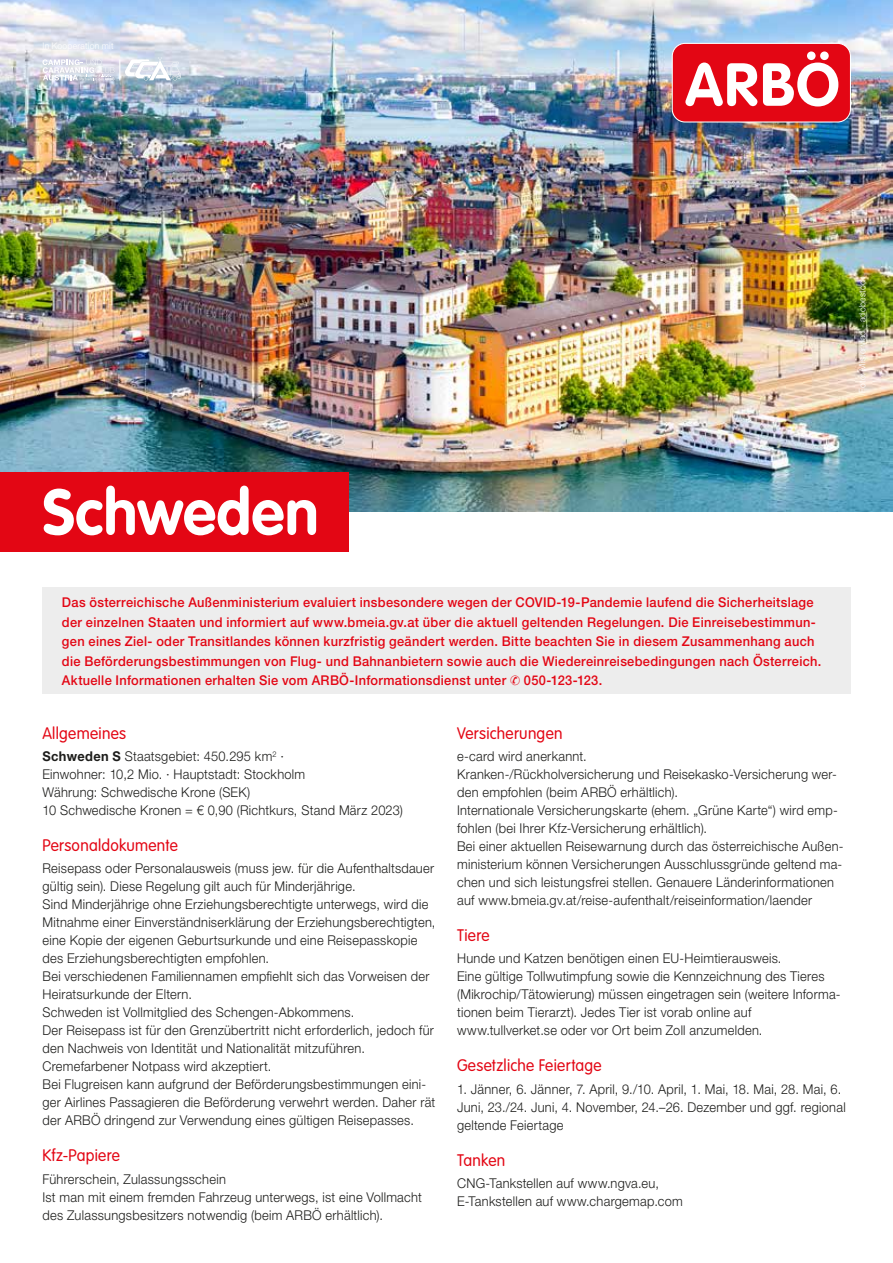
<style>
.page{position:relative;width:893px;height:1263px;background:#fff}
.page>*{position:absolute;margin:0;border:0;box-sizing:border-box;transform-origin:0 0}
.t1{font:700 63.6px "VAG Rounded LT Pro";letter-spacing:.01em;color:#fff;scale:.95 1}
.t2{font:300 16.5px "VAG Rounded LT Pro";letter-spacing:.02em;color:#e30614;scale:.95 1}
.t3{font:300 13.5px/18px "Helvetica Neue LT Pro";letter-spacing:.02em;color:#1d1d1b;scale:.95 1}
.t4{font:500 13.5px/19.5px "Helvetica Neue LT Pro";letter-spacing:.025em;color:#e30614;scale:.95 1}
.t5{font:300 9px "Helvetica Neue LT Pro";letter-spacing:.035em;color:#fff;scale:.95 1}
.s1{font-weight:700}
</style>
<div class="page">
<img style="left:0;top:0;width:893px;height:512px">
<div style="left:672px;top:43px;width:178px;height:79px;background:#e30614;border-radius:13px"></div>
<div style="left:672px;top:43px;width:179px;height:80px;border:1px solid #fff;border-radius:13px"></div>
<svg style="left:685px;top:51px;width:153px;height:55px"></svg>
<div style="left:0;top:472px;width:349px;height:79px;background:#e30614"></div>
<svg style="left:43px;top:59px;width:71px;height:21px"></svg>
<svg style="left:120px;top:57px;width:61px;height:24px"></svg>
<div style="left:43px;top:587px;width:808px;height:106px;background:#ededed"></div>
<p class="t5" style="left:857px;top:393px;width:124px;rotate:-90deg">Foto: Mistervlad - adobestock</p>
<h1 class="t1" style="left:43px;top:472px;width:292px">Schweden</h1>
<p class="t4" style="left:62px;top:592px;width:801px">Das österreichische Außenministerium evaluiert insbesondere wegen der COVID-19-Pandemie laufend die Sicherheitslage der einzelnen Staaten und informiert auf www.bmeia.gv.at über die aktuell geltenden Regelungen. Die Einreisebestimmun&shy;gen eines Ziel- oder Transitlandes können kurzfristig geändert werden. Bitte beachten Sie in diesem Zusammenhang auch die Beförderungsbestimmungen von Flug- und Bahnanbietern sowie auch die Wiedereinreisebedingungen nach Österreich.<br>Aktuelle Informationen erhalten Sie vom ARBÖ-Informationsdienst unter ✆ 050-123-123.</p>
<p class="t2" style="left:43px;top:723px;width:90px">Allgemeines</p>
<p class="t3" style="left:43px;top:747px;width:381px"><span class="s1">Schweden S</span> Staatsgebiet: 450.295 km<sup>2</sup> ·<br>Einwohner: 10,2 Mio. · Hauptstadt: Stockholm<br>Währung: Schwedische Krone (SEK)<br>10 Schwedische Kronen = € 0,90 (Richtkurs, Stand März 2023)</p>
<p class="t2" style="left:43px;top:836px;width:144px">Personaldokumente</p>
<p class="t3" style="left:43px;top:859px;width:415px">Reisepass oder Personalausweis (muss jew. für die Aufenthaltsdauer gültig sein). Diese Regelung gilt auch für Minderjährige.<br>Sind Minderjährige ohne Erziehungsberechtigte unterwegs, wird die Mitnahme einer Einverständniserklärung der Erziehungsberechtigten, eine Kopie der eigenen Geburtsurkunde und eine Reisepasskopie des Erziehungsberechtigten empfohlen.<br>Bei verschiedenen Familiennamen empfiehlt sich das Vorweisen der Heiratsurkunde der Eltern.<br>Schweden ist Vollmitglied des Schengen-Abkommens.<br>Der Reisepass ist für den Grenzübertritt nicht erforderlich, jedoch für den Nachweis von Identität und Nationalität mitzuführen.<br>Cremefarbener Notpass wird akzeptiert.<br>Bei Flugreisen kann aufgrund der Beförderungsbestimmungen eini&shy;ger Airlines Passagieren die Beförderung verwehrt werden. Daher rät der ARBÖ dringend zur Verwendung eines gültigen Reisepasses.</p>
<p class="t2" style="left:43px;top:1146px;width:83px">Kfz-Papiere</p>
<p class="t3" style="left:43px;top:1169px;width:401px">Führerschein, Zulassungsschein<br>Ist man mit einem fremden Fahrzeug unterwegs, ist eine Vollmacht des Zulassungsbesitzers notwendig (beim ARBÖ erhältlich).</p>
<p class="t2" style="left:457px;top:723px;width:113px">Versicherungen</p>
<p class="t3" style="left:457px;top:747px;width:408px">e-card wird anerkannt.<br>Kranken-/Rückholversicherung und Reisekasko-Versicherung wer&shy;den empfohlen (beim ARBÖ erhältlich).<br>Internationale Versicherungskarte (ehem. „Grüne Karte“) wird emp&shy;fohlen (bei Ihrer Kfz-Versicherung erhältlich).<br>Bei einer aktuellen Reisewarnung durch das österreichische Außen&shy;ministerium können Versicherungen Ausschlussgründe geltend ma&shy;chen und sich leistungsfrei stellen. Genauere Länderinformationen auf www.bmeia.gv.at/reise-aufenthalt/reiseinformation/laender</p>
<p class="t2" style="left:457px;top:926px;width:36px">Tiere</p>
<p class="t3" style="left:457px;top:949px;width:403px">Hunde und Katzen benötigen einen EU-Heimtierausweis.<br>Eine gültige Tollwutimpfung sowie die Kennzeichnung des Tieres (Mikrochip/Tätowierung) müssen eingetragen sein (weitere Informa&shy;tionen beim Tierarzt). Jedes Tier ist vorab online auf www.tullverket.se oder vor Ort beim Zoll anzumelden.</p>
<p class="t2" style="left:457px;top:1056px;width:154px">Gesetzliche Feiertage</p>
<p class="t3" style="left:457px;top:1079px;width:411px">1. Jänner, 6. Jänner, 7. April, 9./10. April, 1. Mai, 18. Mai, 28. Mai, 6.<br>Juni, 23./24. Juni, 4. November, 24.–26. Dezember und ggf. regional geltende Feiertage</p>
<p class="t2" style="left:457px;top:1150px;width:52px">Tanken</p>
<p class="t3" style="left:457px;top:1174px;width:239px">CNG-Tankstellen auf www.ngva.eu,<br>E-Tankstellen auf www.chargemap.com</p>
</div>
